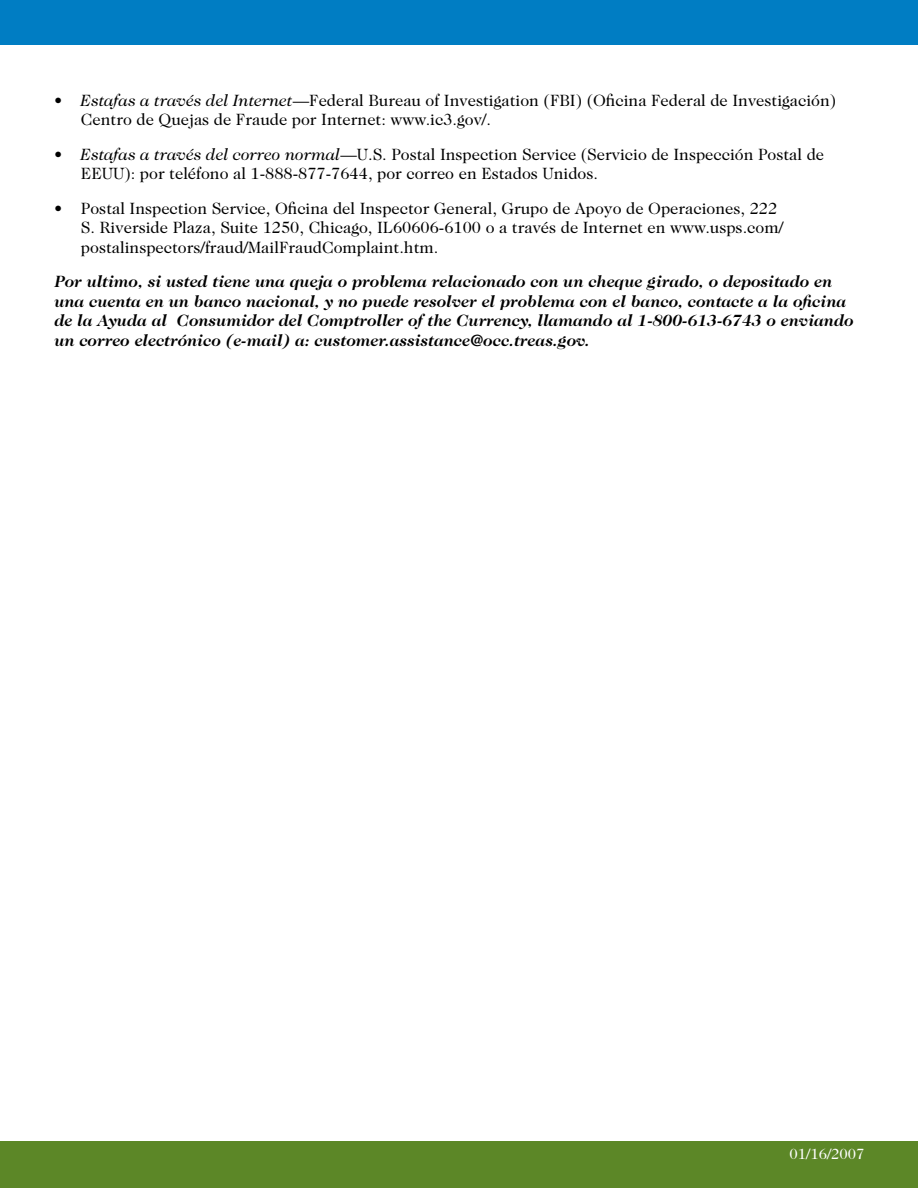
<style>
.page{position:relative;width:918px;height:1188px;background:#fff}
.page>*{position:absolute;margin:0;border:0;box-sizing:border-box;transform-origin:0 0}
.t1{font:16.5px/19.5px "Caslon 224 Std";color:#000}
.t2{font:italic 700 16.5px/19.5px "Caslon 224 Std";color:#000}
.t3{font:15px "Caslon 224 Std";color:#fff}
.s1{font-style:italic}
</style>
<div class="page">
<div style="left:0;top:0;width:918px;height:44px;background:#007dc3"></div>
<div style="left:0;top:1142px;width:918px;height:46px;background:#5c8727"></div>
<p class="t1" style="left:81px;top:90px;width:757px;text-indent:-27px">• <span class="s1">Estafas a través del Internet</span>—Federal Bureau of Investigation (FBI) (Oficina Federal de Investigación)<br>Centro de Quejas de Fraude por Internet: www.ic3.gov/.</p>
<p class="t1" style="left:81px;top:144px;width:745px;text-indent:-27px">• <span class="s1">Estafas a través del correo normal</span>—U.S. Postal Inspection Service (Servicio de Inspección Postal de<br>EEUU): por teléfono al 1-888-877-7644, por correo en Estados Unidos.</p>
<p class="t1" style="left:81px;top:198px;width:704px;text-indent:-27px">• Postal Inspection Service, Oficina del Inspector General, Grupo de Apoyo de Operaciones, 222<br>S. Riverside Plaza, Suite 1250, Chicago, IL60606-6100 o a través de Internet en www.usps.com/ postalinspectors/fraud/MailFraudComplaint.htm.</p>
<p class="t2" style="left:54px;top:272px;width:801px">Por ultimo, si usted tiene una queja o problema relacionado con un cheque girado, o depositado en una cuenta en un banco nacional, y no puede resolver el problema con el banco, contacte a la oficina de la Ayuda al Consumidor del Comptroller of the Currency, llamando al 1-800-613-6743 o enviando un correo electrónico (e-mail) a: customer.assistance@occ.treas.gov.</p>
<p class="t3" style="left:790px;top:1145px;width:77px">01/16/2007</p>
</div>
